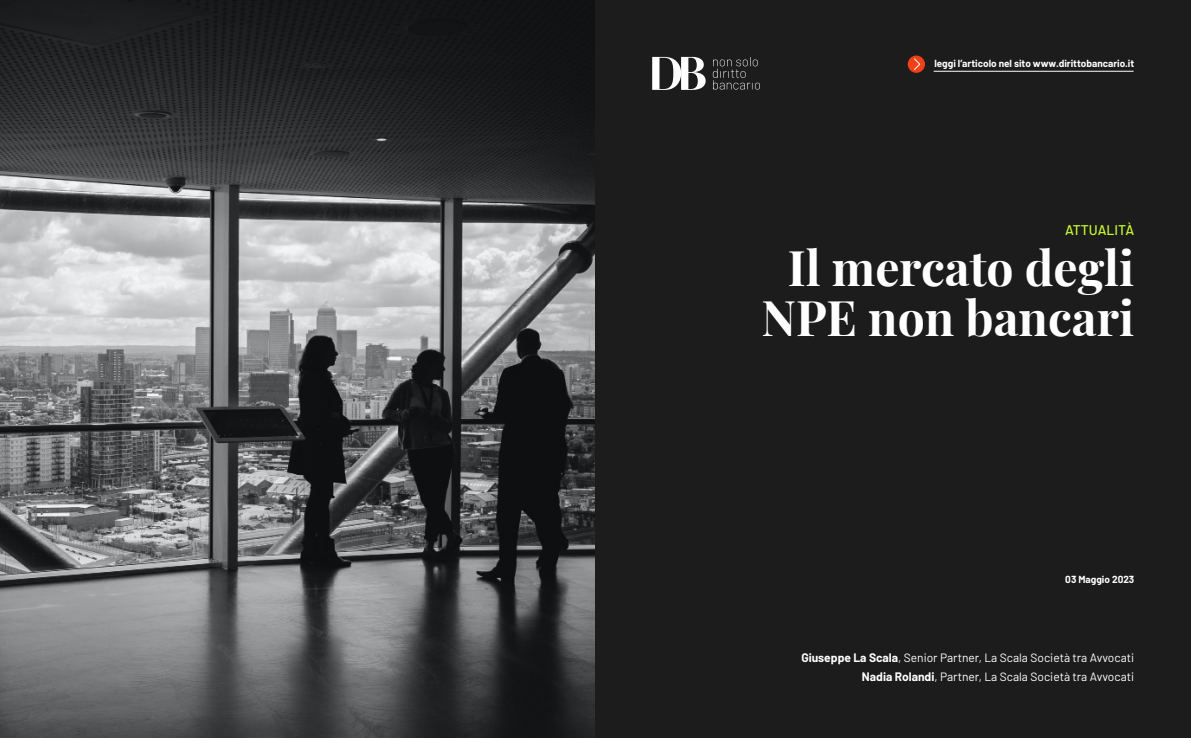
<style>
.page{position:relative;width:1191px;height:738px;background:#fff}
.page>*{position:absolute;margin:0;border:0;box-sizing:border-box;transform-origin:0 0}
.t1{font:700 48px/50px "Playfair Display";color:#fff;text-align:center}
.t2{font:500 14px "Barlow";color:#c9fa30}
.t3{font:12px "Barlow";color:#fff}
.t4{font:700 10px "Barlow";color:#fff}
.s1{font-weight:700}
</style>
<div class="page">
<img style="left:0;top:0;width:595px;height:737px">
<div style="left:595px;top:0;width:596px;height:737px;background:#1c1c1c"></div>
<hr style="left:933px;top:71px;width:200px;height:1px;background:#fff">
<svg style="left:907px;top:55px;width:18px;height:18px"></svg>
<svg style="left:913px;top:58px;width:7px;height:12px"></svg>
<svg style="left:713px;top:57px;width:47px;height:32px"></svg>
<svg style="left:652px;top:57px;width:53px;height:33px"></svg>
<p class="t4" style="left:934px;top:56px;width:201px">leggi l’articolo nel sito www.dirittobancario.it</p>
<p class="t2" style="left:1065px;top:220px;width:71px">ATTUALITÀ</p>
<h1 class="t1" style="left:761px;top:238px;width:374px">Il mercato degli<br>NPE non bancari</h1>
<p class="t4" style="left:1065px;top:571px;width:70px">03 Maggio 2023</p>
<p class="t3" style="left:801px;top:648px;width:334px"><span class="s1">Giuseppe La Scala</span>, Senior Partner, La Scala Società tra Avvocati</p>
<p class="t3" style="left:862px;top:667px;width:274px"><span class="s1">Nadia Rolandi</span>, Partner, La Scala Società tra Avvocati</p>
</div>
